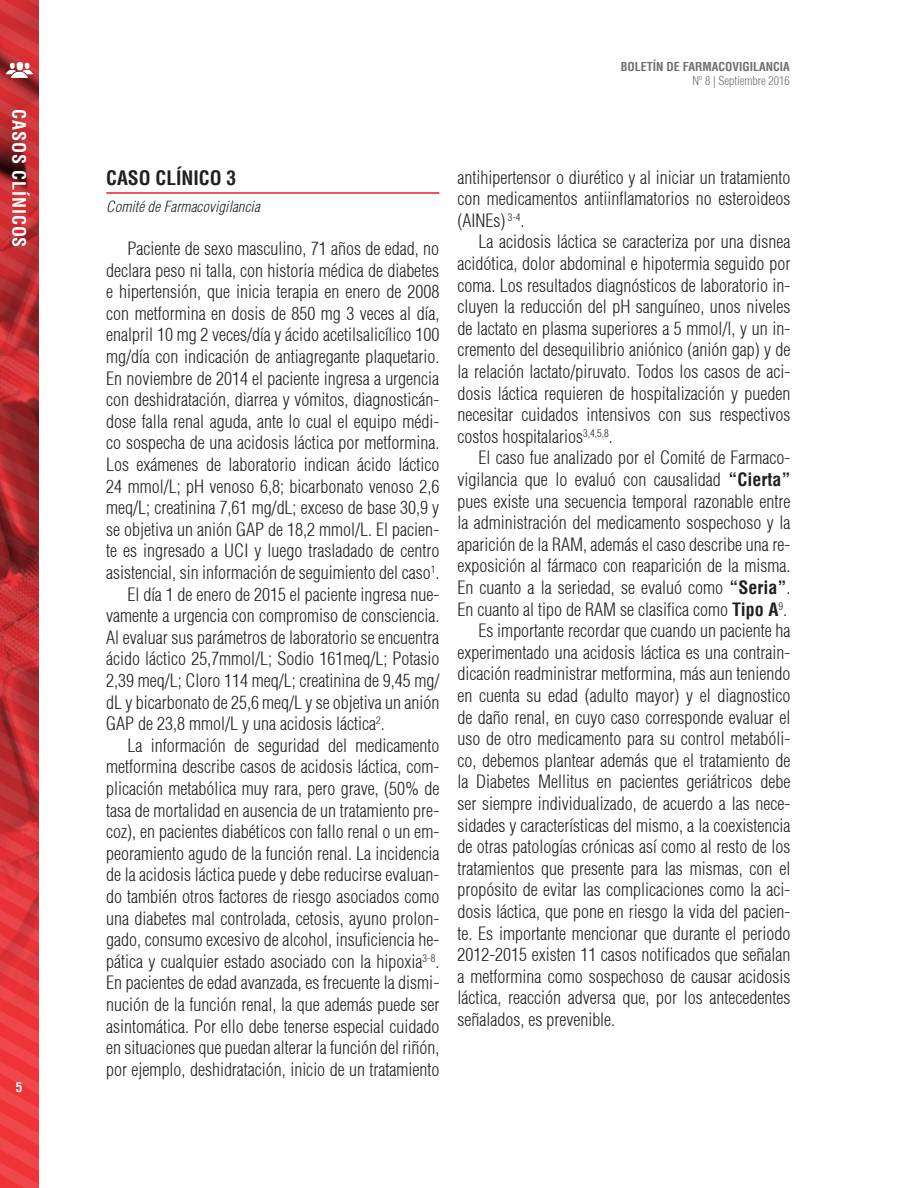
<style>
.page{position:relative;width:918px;height:1188px;background:#fff}
.page>*{position:absolute;margin:0;border:0;box-sizing:border-box;transform-origin:0 0}
.titulo_01__subrayado{font:700 condensed 19.5px "Helvetica";color:#231f20}
.texto_normal{font:300 condensed 18px/21.6px "Helvetica";color:#231f20;text-align:justify}
.t1{font:700 condensed 18px "Helvetica";letter-spacing:.05em;color:#fff}
.graficos_B{font:italic 300 condensed 15px "Helvetica";letter-spacing:.005em;color:#231f20}
.t2{font:700 condensed 13.5px "Helvetica";color:#fff}
.t3{font:700 condensed 12px "Helvetica";color:#6c6d70}
.t4{font:300 condensed 12px "Helvetica";color:#6c6d70}
.s1{font-weight:700}
</style>
<div class="page">
<svg style="left:0;top:0;width:39px;height:1188px;background:#c43236"></svg>
<hr style="left:106px;top:192px;width:333px;height:2px;background:#ee1d23">
<p class="t1" style="left:30px;top:109px;width:140px;rotate:90deg">CASOS CLÍNICOS</p>
<p class="t2" style="left:16px;top:1078px;width:8px">5</p>
<p class="t3" style="left:621px;top:59px;width:170px">BOLETÍN DE FARMACOVIGILANCIA</p>
<p class="t4" style="left:693px;top:74px;width:99px">Nº 8 | Septiembre 2016</p>
<p class="titulo_01__subrayado" style="left:106px;top:165px;width:132px">CASO CLÍNICO 3</p>
<p class="graficos_B" style="left:106px;top:197px;width:155px">Comité de Farmacovigilancia</p>
<p class="texto_normal" style="left:106px;top:237px;width:335px;text-indent:21px">Paciente de sexo masculino, 71 años de edad, no declara peso ni talla, con historia médica de diabetes e hipertensión, que inicia terapia en enero de 2008 con metformina en dosis de 850 mg 3 veces al día, enalpril 10 mg 2 veces/día y ácido acetilsalicílico 100 mg/día con indicación de antiagregante plaquetario.<br>En noviembre de 2014 el paciente ingresa a urgencia con deshidratación, diarrea y vómitos, diagnosticán&shy;dose falla renal aguda, ante lo cual el equipo médi&shy;co sospecha de una acidosis láctica por metformina.<br>Los exámenes de laboratorio indican ácido láctico 24 mmol/L; pH venoso 6,8; bicarbonato venoso 2,6 meq/L; creatinina 7,61 mg/dL; exceso de base 30,9 y se objetiva un anión GAP de 18,2 mmol/L. El pacien&shy;te es ingresado a UCI y luego trasladado de centro asistencial, sin información de seguimiento del caso<sup>1</sup>.</p>
<p class="texto_normal" style="left:106px;top:583px;width:335px;text-indent:21px">El día 1 de enero de 2015 el paciente ingresa nue&shy;vamente a urgencia con compromiso de consciencia.<br>Al evaluar sus parámetros de laboratorio se encuentra ácido láctico 25,7mmol/L; Sodio 161meq/L; Potasio 2,39 meq/L; Cloro 114 meq/L; creatinina de 9,45 mg/ dL y bicarbonato de 25,6 meq/L y se objetiva un anión GAP de 23,8 mmol/L y una acidosis láctica<sup>2</sup>.</p>
<p class="texto_normal" style="left:106px;top:734px;width:335px;text-indent:21px">La información de seguridad del medicamento metformina describe casos de acidosis láctica, com&shy;plicación metabólica muy rara, pero grave, (50% de tasa de mortalidad en ausencia de un tratamiento pre&shy;coz), en pacientes diabéticos con fallo renal o un em&shy;peoramiento agudo de la función renal. La incidencia de la acidosis láctica puede y debe reducirse evaluan&shy;do también otros factores de riesgo asociados como una diabetes mal controlada, cetosis, ayuno prolon&shy;gado, consumo excesivo de alcohol, insuficiencia he&shy;pática y cualquier estado asociado con la hipoxia<sup>3-8</sup>.<br>En pacientes de edad avanzada, es frecuente la dismi&shy;nución de la función renal, la que además puede ser asintomática. Por ello debe tenerse especial cuidado en situaciones que puedan alterar la función del riñón, por ejemplo, deshidratación, inicio de un tratamiento</p>
<p class="texto_normal" style="left:457px;top:166px;width:335px">antihipertensor o diurético y al iniciar un tratamiento con medicamentos antiinflamatorios no esteroideos (AINEs) <sup>3-4</sup>.</p>
<p class="texto_normal" style="left:457px;top:231px;width:335px;text-indent:21px">La acidosis láctica se caracteriza por una disnea acidótica, dolor abdominal e hipotermia seguido por coma. Los resultados diagnósticos de laboratorio in&shy;cluyen la reducción del pH sanguíneo, unos niveles de lactato en plasma superiores a 5 mmol/l, y un in&shy;cremento del desequilibrio aniónico (anión gap) y de la relación lactato/piruvato. Todos los casos de aci&shy;dosis láctica requieren de hospitalización y pueden necesitar cuidados intensivos con sus respectivos costos hospitalarios<sup>3,4,5,8</sup>.</p>
<p class="texto_normal" style="left:457px;top:447px;width:335px;text-indent:21px">El caso fue analizado por el Comité de Farmaco&shy;vigilancia que lo evaluó con causalidad <span class="s1">“Cierta” </span>pues existe una secuencia temporal razonable entre la administración del medicamento sospechoso y la aparición de la RAM, además el caso describe una re&shy;exposición al fármaco con reaparición de la misma.<br>En cuanto a la seriedad, se evaluó como <span class="s1">“Seria”</span>.<br>En cuanto al tipo de RAM se clasifica como <span class="s1">Tipo A</span><sup>9</sup>.</p>
<p class="texto_normal" style="left:457px;top:620px;width:335px;text-indent:21px">Es importante recordar que cuando un paciente ha experimentado una acidosis láctica es una contrain&shy;dicación readministrar metformina, más aun teniendo en cuenta su edad (adulto mayor) y el diagnostico de daño renal, en cuyo caso corresponde evaluar el uso de otro medicamento para su control metabóli&shy;co, debemos plantear además que el tratamiento de la Diabetes Mellitus en pacientes geriátricos debe ser siempre individualizado, de acuerdo a las nece&shy;sidades y características del mismo, a la coexistencia de otras patologías crónicas así como al resto de los tratamientos que presente para las mismas, con el propósito de evitar las complicaciones como la aci&shy;dosis láctica, que pone en riesgo la vida del pacien&shy;te. Es importante mencionar que durante el periodo 2012-2015 existen 11 casos notificados que señalan a metformina como sospechoso de causar acidosis láctica, reacción adversa que, por los antecedentes señalados, es prevenible.</p>
</div>
